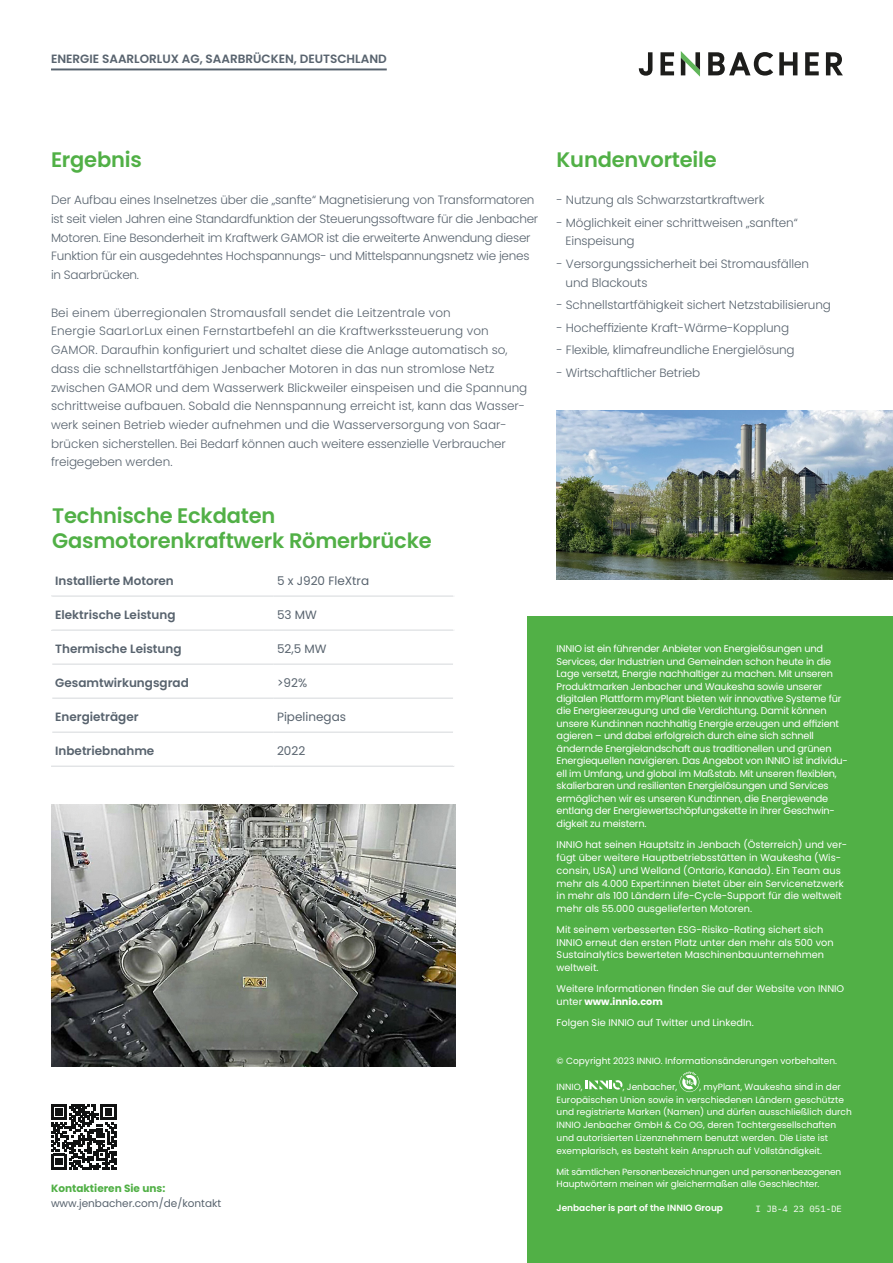
<style>
.page{position:relative;width:893px;height:1263px;background:#fff}
.page>*{position:absolute;margin:0;border:0;box-sizing:border-box;transform-origin:0 0}
.t1{font:600 21px/25.2px "Poppins";letter-spacing:-.01em;color:#51b046}
.t2{font:300 12px/18.8px "Poppins";letter-spacing:-.01em;color:#58636e}
.t3{font:600 12px "Poppins";color:#58636e}
.t4{font:12px "Poppins";color:#58636e}
.t5{font:10.5px "Poppins";color:#58636e}
.t6{font:700 10.5px "Poppins";color:#51b046}
.t7{font:9.75px/12.5px "Poppins";letter-spacing:-.02em;color:#fff}
.t8{font:9.75px/12.8px "Poppins";color:#fff}
.t9{font:9px/12.8px "Poppins";color:#fff}
.t10{font:9px/12.8px "Poppins";letter-spacing:-.02em;color:#fff}
.t11{font:600 9px "Poppins";color:#fff}
.t12{font:9px "IBM Plex Mono";color:#fff}
.s1{font-weight:700}
</style>
<div class="page">
<svg style="left:708px;top:52px;width:65px;height:24px"></svg>
<svg style="left:779px;top:52px;width:18px;height:23px"></svg>
<svg style="left:805px;top:52px;width:14px;height:23px"></svg>
<svg style="left:826px;top:52px;width:17px;height:23px"></svg>
<svg style="left:660px;top:52px;width:14px;height:23px"></svg>
<svg style="left:639px;top:52px;width:13px;height:24px"></svg>
<svg style="left:681px;top:51px;width:19px;height:26px"></svg>
<hr style="left:51px;top:596px;width:223px;height:1px;background:#d5d8db">
<hr style="left:274px;top:596px;width:180px;height:1px;background:#d5d8db">
<hr style="left:51px;top:630px;width:223px;height:1px;background:#d5d8db">
<hr style="left:274px;top:630px;width:180px;height:1px;background:#d5d8db">
<hr style="left:52px;top:664px;width:222px;height:1px;background:#d5d8db">
<hr style="left:52px;top:698px;width:222px;height:1px;background:#d5d8db">
<hr style="left:52px;top:732px;width:222px;height:1px;background:#d5d8db">
<hr style="left:51px;top:766px;width:223px;height:1px;background:#d5d8db">
<hr style="left:274px;top:664px;width:179px;height:1px;background:#d5d8db">
<hr style="left:274px;top:698px;width:179px;height:1px;background:#d5d8db">
<hr style="left:274px;top:732px;width:179px;height:1px;background:#d5d8db">
<hr style="left:274px;top:766px;width:180px;height:1px;background:#d5d8db">
<hr style="left:453px;top:630px;width:1px;height:34px;background:#fff">
<hr style="left:51px;top:596px;width:1px;height:34px;background:#fff">
<hr style="left:453px;top:596px;width:1px;height:34px;background:#fff">
<img style="left:51px;top:804px;width:404px;height:263px">
<hr style="left:51px;top:68px;width:336px;height:2px;background:#58636e">
<svg style="left:51px;top:1104px;width:65px;height:65px"></svg>
<div style="left:527px;top:617px;width:366px;height:646px;background:#51b046"></div>
<svg style="left:586px;top:1080px;width:36px;height:10px"></svg>
<svg style="left:680px;top:1071px;width:19px;height:21px"></svg>
<img style="left:557px;top:410px;width:336px;height:169px">
<p class="t3" style="left:51px;top:52px;width:337px">ENERGIE SAARLORLUX AG, SAARBRÜCKEN, DEUTSCHLAND</p>
<h1 class="t1" style="left:51px;top:147px;width:92px">Ergebnis</h1>
<p class="t2" style="left:51px;top:190px;width:489px">Der Aufbau eines Inselnetzes über die „sanfte“ Magnetisierung von Transformatoren ist seit vielen Jahren eine Standardfunktion der Steuerungssoftware für die Jenbacher Motoren. Eine Besonderheit im Kraftwerk GAMOR ist die erweiterte Anwendung dieser Funktion für ein ausgedehntes Hochspannungs- und Mittelspannungsnetz wie jenes in Saarbrücken.</p>
<p class="t2" style="left:51px;top:303px;width:478px">Bei einem überregionalen Stromausfall sendet die Leitzentrale von<br>Energie SaarLorLux einen Fernstartbefehl an die Kraftwerkssteuerung von GAMOR. Daraufhin konfiguriert und schaltet diese die Anlage automatisch so, dass die schnellstartfähigen Jenbacher Motoren in das nun stromlose Netz zwischen GAMOR und dem Wasserwerk Blickweiler einspeisen und die Spannung schrittweise aufbauen. Sobald die Nennspannung erreicht ist, kann das Wasser&shy;werk seinen Betrieb wieder aufnehmen und die Wasserversorgung von Saar&shy;brücken sicherstellen. Bei Bedarf können auch weitere essenzielle Verbraucher freigegeben werden.</p>
<h1 class="t1" style="left:52px;top:503px;width:381px">Technische Eckdaten<br>Gasmotorenkraftwerk Römerbrücke</h1>
<p class="t3" style="left:55px;top:574px;width:120px">Installierte Motoren</p>
<p class="t4" style="left:277px;top:574px;width:94px">5 x J920 FleXtra</p>
<p class="t3" style="left:55px;top:608px;width:122px">Elektrische Leistung</p>
<p class="t4" style="left:277px;top:608px;width:41px">53 MW</p>
<p class="t3" style="left:55px;top:642px;width:128px">Thermische Leistung</p>
<p class="t4" style="left:277px;top:642px;width:51px">52,5 MW</p>
<p class="t3" style="left:55px;top:676px;width:135px">Gesamtwirkungsgrad</p>
<p class="t4" style="left:277px;top:676px;width:32px">&gt;92%</p>
<p class="t3" style="left:55px;top:710px;width:85px">Energieträger</p>
<p class="t4" style="left:277px;top:710px;width:70px">Pipelinegas</p>
<p class="t3" style="left:55px;top:744px;width:101px">Inbetriebnahme</p>
<p class="t4" style="left:277px;top:744px;width:30px">2022</p>
<p class="t6" style="left:51px;top:1182px;width:116px">Kontaktieren Sie uns:</p>
<p class="t5" style="left:51px;top:1197px;width:172px">www.jenbacher.com/de/kontakt</p>
<h1 class="t1" style="left:557px;top:147px;width:162px">Kundenvorteile</h1>
<p class="t2" style="left:557px;top:190px;width:209px">- Nutzung als Schwarzstartkraftwerk</p>
<p class="t2" style="left:566px;top:213px;width:234px;text-indent:-9px">- Möglichkeit einer schrittweisen „sanften“<br>Einspeisung</p>
<p class="t2" style="left:566px;top:254px;width:245px;text-indent:-9px">- Versorgungssicherheit bei Stromausfällen und Blackouts</p>
<p class="t2" style="left:557px;top:295px;width:276px">- Schnellstartfähigkeit sichert Netzstabilisierung</p>
<p class="t2" style="left:557px;top:318px;width:234px">- Hocheffiziente Kraft-Wärme-Kopplung</p>
<p class="t2" style="left:557px;top:340px;width:240px">- Flexible, klimafreundliche Energielösung</p>
<p class="t2" style="left:557px;top:363px;width:145px">- Wirtschaftlicher Betrieb</p>
<p class="t7" style="left:557px;top:642px;width:293px">INNIO ist ein führender Anbieter von Energielösungen und Services, der Industrien und Gemeinden schon heute in die Lage versetzt, Energie nachhaltiger zu machen. Mit unseren Produktmarken Jenbacher und Waukesha sowie unserer digitalen Plattform myPlant bieten wir innovative Systeme für die Energieerzeugung und die Verdichtung. Damit können unsere Kund:innen nachhaltig Energie erzeugen und effizient agieren – und dabei erfolgreich durch eine sich schnell ändernde Energielandschaft aus traditionellen und grünen Energiequellen navigieren. Das Angebot von INNIO ist individu&shy;ell im Umfang, und global im Maßstab. Mit unseren flexiblen, skalierbaren und resilienten Energielösungen und Services ermöglichen wir es unseren Kund:innen, die Energiewende entlang der Energiewertschöpfungskette in ihrer Geschwin&shy;digkeit zu meistern.</p>
<p class="t8" style="left:557px;top:838px;width:292px">INNIO hat seinen Hauptsitz in Jenbach (Österreich) und ver&shy;fügt über weitere Hauptbetriebsstätten in Waukesha (Wis&shy;consin, USA) und Welland (Ontario, Kanada). Ein Team aus mehr als 4.000 Expert:innen bietet über ein Servicenetzwerk in mehr als 100 Ländern Life-Cycle-Support für die weltweit mehr als 55.000 ausgelieferten Motoren.</p>
<p class="t8" style="left:557px;top:924px;width:279px">Mit seinem verbesserten ESG-Risiko-Rating sichert sich INNIO erneut den ersten Platz unter den mehr als 500 von Sustainalytics bewerteten Maschinenbauunternehmen weltweit.</p>
<p class="t8" style="left:557px;top:983px;width:289px">Weitere Informationen finden Sie auf der Website von INNIO unter <span class="s1">www.innio.com</span></p>
<p class="t8" style="left:557px;top:1016px;width:199px">Folgen Sie INNIO auf Twitter und LinkedIn.</p>
<p class="t9" style="left:557px;top:1054px;width:282px">© Copyright 2023 INNIO. Informationsänderungen vorbehalten.</p>
<p class="t9" style="left:557px;top:1080px;width:27px">INNIO,</p>
<p class="t9" style="left:623px;top:1080px;width:56px">, Jenbacher,</p>
<p class="t9" style="left:557px;top:1080px;width:297px;text-indent:143px">, myPlant, Waukesha sind in der Europäischen Union sowie in verschiedenen Ländern geschützte und registrierte Marken (Namen) und dürfen ausschließlich durch INNIO Jenbacher GmbH &amp; Co OG, deren Tochtergesellschaften und autorisierten Lizenznehmern benutzt werden. Die Liste ist exemplarisch, es besteht kein Anspruch auf Vollständigkeit.</p>
<p class="t10" style="left:557px;top:1165px;width:286px">Mit sämtlichen Personenbezeichnungen und personenbezogenen<br>Hauptwörtern meinen wir gleichermaßen alle Geschlechter.</p>
<p class="t11" style="left:557px;top:1203px;width:168px">Jenbacher is part of the INNIO Group</p>
<p class="t12" style="left:755px;top:1202px;width:88px">I JB-4 23 051-DE</p>
</div>
